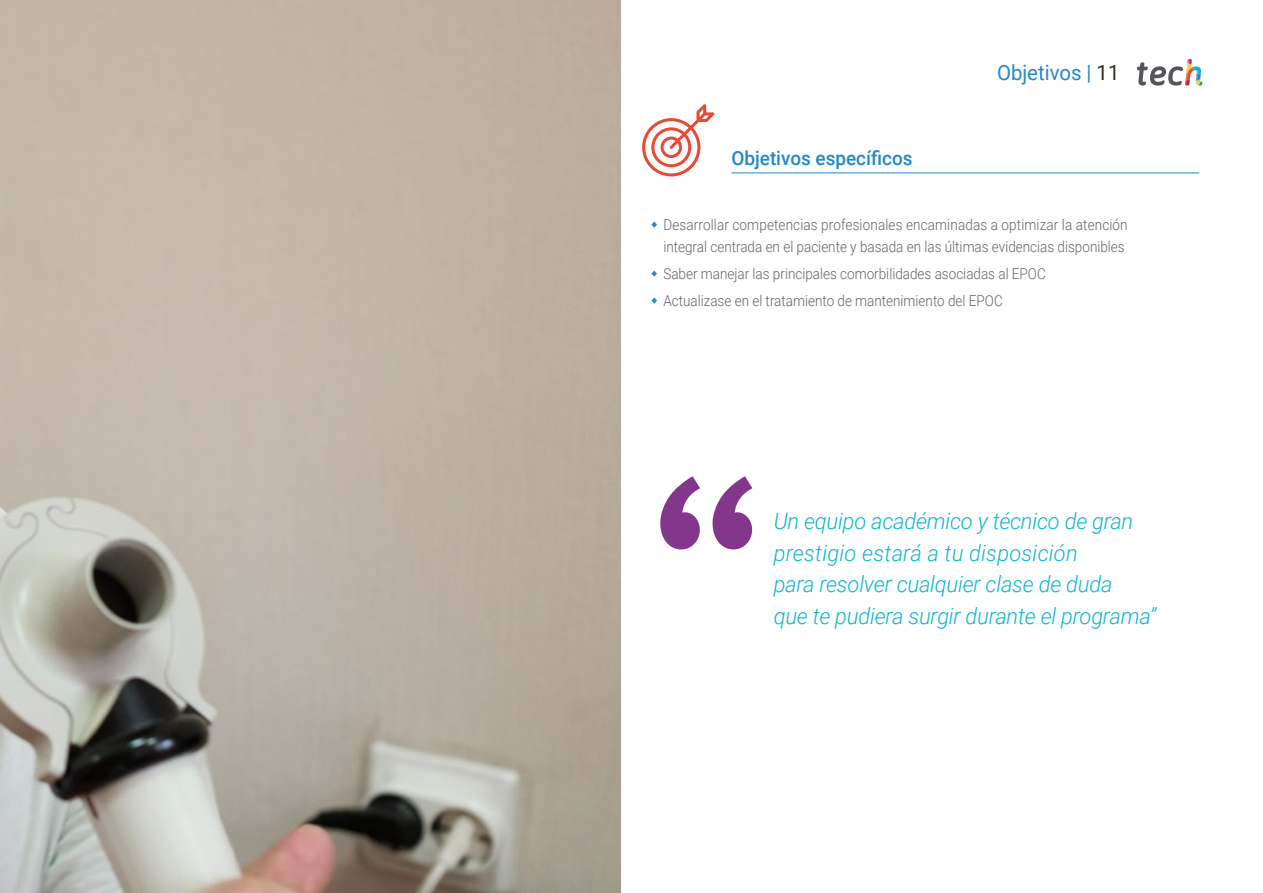
<style>
.page{position:relative;width:1263px;height:893px;background:#fff}
.page>*{position:absolute;margin:0;border:0;box-sizing:border-box;transform-origin:0 0}
.t1{font:italic 300 22.5px/31.5px "Roboto";letter-spacing:-.01em;color:#0fb6cf}
.t2{font:21px "Roboto";color:#2488c9}
.t3{font:500 19.5px "Roboto";color:#2488c9}
.t4{font:300 15px/22.5px "Roboto";color:#61646a;scale:.9 1}
.s1{color:#312e20}
</style>
<div class="page">
<img style="left:0;top:0;width:621px;height:893px">
<svg style="left:1137px;top:59px;width:65px;height:27px"></svg>
<svg style="left:660px;top:476px;width:92px;height:73px"></svg>
<hr style="left:731px;top:173px;width:468px;height:1px;background:#2488c9">
<svg style="left:642px;top:104px;width:72px;height:72px"></svg>
<h3 class="t3" style="left:731px;top:144px;width:183px">Objetivos específicos</h3>
<h2 class="t2" style="left:997px;top:57px;width:124px">Objetivos | <span class="s1">11</span></h2>
<p class="t4" style="left:663px;top:212px;width:517px">Desarrollar competencias profesionales encaminadas a optimizar la atención integral centrada en el paciente y basada en las últimas evidencias disponibles</p>
<p class="t4" style="left:663px;top:260px;width:426px;line-height:26.7px">Saber manejar las principales comorbilidades asociadas al EPOC<br>Actualizase en el tratamiento de mantenimiento del EPOC</p>
<h1 class="t1" style="left:774px;top:505px;width:384px">Un equipo académico y técnico de gran prestigio estará a tu disposición<br>para resolver cualquier clase de duda<br>que te pudiera surgir durante el programa”</h1>
</div>
